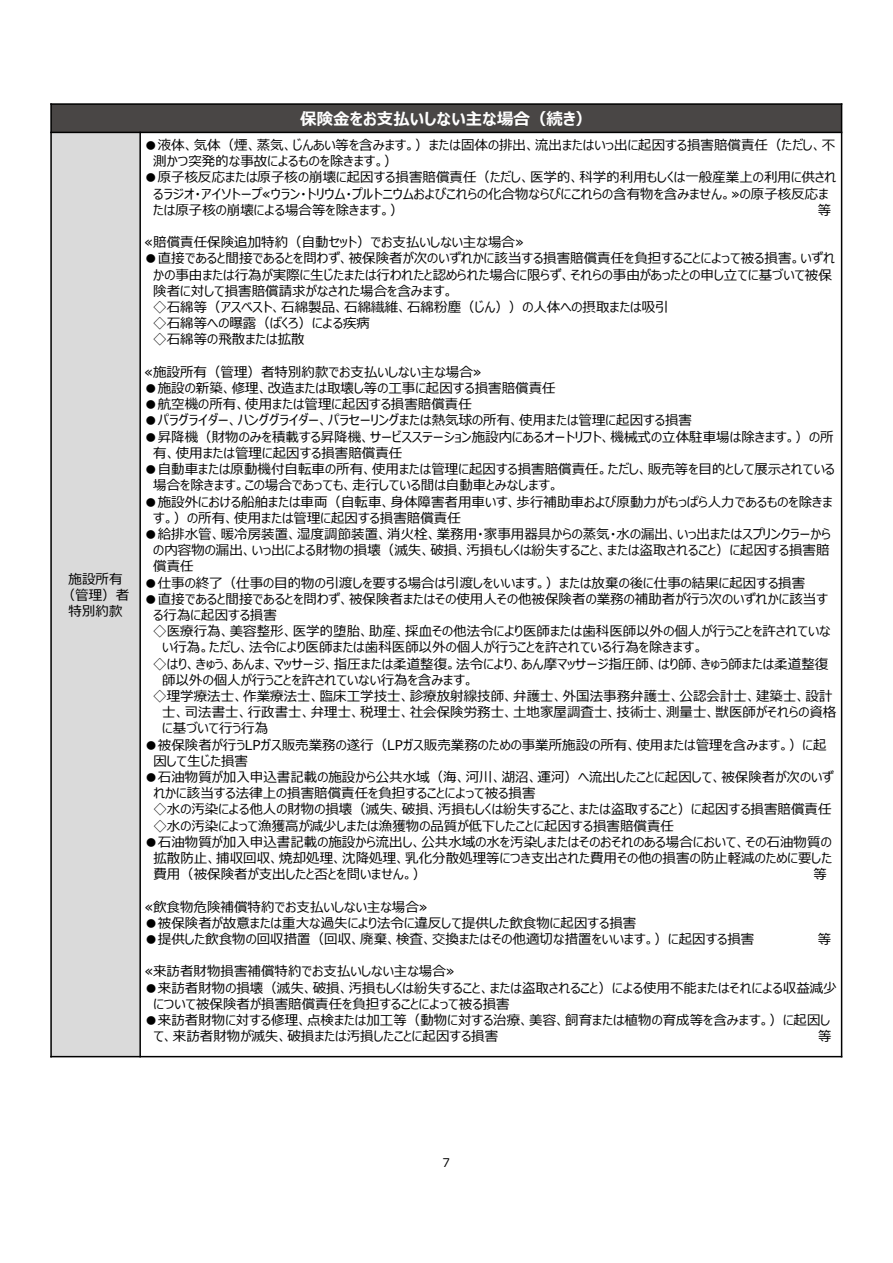
<style>
.page{position:relative;width:893px;height:1263px;background:#fff}
.page>*{position:absolute;margin:0;border:0;box-sizing:border-box;transform-origin:0 0}
.t1{font:700 16.5px "Meiryo UI";color:#fff}
.t2{font:13.5px/16.2px "Meiryo UI";color:#000}
.t3{font:12px "Meiryo UI";color:#000}
</style>
<div class="page">
<div style="left:51px;top:104px;width:791px;height:28px;background:#494645"></div>
<div style="left:51px;top:132px;width:89px;height:925px;background:#dadada"></div>
<hr style="left:139px;top:132px;width:2px;height:925px;background:#000">
<hr style="left:50px;top:132px;width:792px;height:1px;background:#000">
<hr style="left:50px;top:103px;width:2px;height:954px;background:#000">
<hr style="left:841px;top:103px;width:1px;height:954px;background:#000">
<hr style="left:50px;top:103px;width:792px;height:2px;background:#000">
<hr style="left:50px;top:1056px;width:792px;height:1px;background:#000">
<p class="t2" style="left:62px;top:571px;width:69px;text-align:center">施設所有（管理）者特別約款</p>
<p class="t1" style="left:300px;top:107px;width:293px">保険⾦をお⽀払いしない主な場合（続き(</p>
<p class="t2" style="left:153px;top:138px;width:683px;text-indent:-9px">●液体、気体（煙、蒸気、じんあい等を含みます。）または固体の排出、流出またはいっ出に起因する損害賠償責任（ただし、不測かつ突発的な事故によるものを除きます。(</p>
<p class="t2" style="left:144px;top:170px;width:694px">●原⼦核反応または原⼦核の崩壊に起因する損害賠償責任（ただし、医学的、科学的利⽤もしくは⼀般産業上の利⽤に供され</p>
<p class="t2" style="left:153px;top:186px;width:677px">るラジオ・アイソトープ≪ウラン・トリウム・プルトニウムおよびこれらの化合物ならびにこれらの含有物を含みません。≫の原⼦核反応ま</p>
<p class="t2" style="left:818px;top:203px;width:15px">等</p>
<p class="t2" style="left:153px;top:203px;width:252px">たは原⼦核の崩壊による場合等を除きます。）</p>
<p class="t2" style="left:144px;top:235px;width:381px">≪賠償責任保険追加特約（⾃動セット）でお⽀払いしない主な場合≪</p>
<p class="t2" style="left:153px;top:251px;width:683px;text-indent:-9px">●直接であると間接であるとを問わず、被保険者が次のいずれかに該当する損害賠償責任を負担することによって被る損害。いずれかの事由または⾏為が実際に⽣じたまたは⾏われたと認められた場合に限らず、それらの事由があったとの申し⽴てに基づいて被保険者に対して損害賠償請求がなされた場合を含みます。<br>◇⽯綿等（アスベスト、⽯綿製品、⽯綿繊維、⽯綿粉塵（じん））の⼈体への摂取または吸引<br>◇⽯綿等への曝露（ばくろ）による疾病<br>◇⽯綿等の⾶散または拡散</p>
<p class="t2" style="left:144px;top:365px;width:339px">≪施設所有（管理）者特別約款でお⽀払いしない主な場合≪</p>
<p class="t2" style="left:144px;top:381px;width:413px">●施設の新築、修理、改造または取壊し等の⼯事に起因する損害賠償責任</p>
<p class="t2" style="left:144px;top:397px;width:329px">●航空機の所有、使⽤または管理に起因する損害賠償責任</p>
<p class="t2" style="left:144px;top:413px;width:549px">●パラグライダー、ハンググライダー、パラセーリングまたは熱気球の所有、使⽤または管理に起因する損害</p>
<p class="t2" style="left:153px;top:429px;width:682px;text-indent:-9px">●昇降機（財物のみを積載する昇降機、サービスステーション施設内にあるオートリフト、機械式の⽴体駐⾞場は除きます。）の所有、使⽤または管理に起因する損害賠償責任</p>
<p class="t2" style="left:153px;top:462px;width:683px;text-indent:-9px">●⾃動⾞または原動機付⾃転⾞の所有、使⽤または管理に起因する損害賠償責任。ただし、販売等を⽬的として展⽰されている場合を除きます。この場合であっても、⾛⾏している間は⾃動⾞とみなします。</p>
<p class="t2" style="left:153px;top:494px;width:681px;text-indent:-9px">●施設外における船舶または⾞両（⾃転⾞、⾝体障害者⽤⾞いす、歩⾏補助⾞および原動⼒がもっぱら⼈⼒であるものを除きます。）の所有、使⽤または管理に起因する損害賠償責任</p>
<p class="t2" style="left:153px;top:527px;width:679px;text-align:justify;text-indent:-9px">●給排⽔管、暖冷房装置、湿度調節装置、消⽕栓、業務⽤・家事⽤器具からの蒸気・⽔の漏出、いっ出またはスプリンクラーからの内容物の漏出、いっ出による財物の損壊（滅失、破損、汚損もしくは紛失すること、または盗取されること）に起因する損害賠償責任</p>
<p class="t2" style="left:144px;top:575px;width:662px">●仕事の終了（仕事の⽬的物の引渡しを要する場合は引渡しをいいます。）または放棄の後に仕事の結果に起因する損害</p>
<p class="t2" style="left:144px;top:591px;width:685px">●直接であると間接であるとを問わず、被保険者またはその使⽤⼈その他被保険者の業務の補助者が⾏う次のいずれかに該当す</p>
<p class="t2" style="left:153px;top:608px;width:125px">る⾏為に起因する損害</p>
<p class="t2" style="left:153px;top:624px;width:679px">◇医療⾏為、美容整形、医学的堕胎、助産、採⾎その他法令により医師または⻭科医師以外の個⼈が⾏うことを許されていな</p>
<p class="t2" style="left:162px;top:640px;width:542px">い⾏為。ただし、法令により医師または⻭科医師以外の個⼈が⾏うことを許されている⾏為を除きます。</p>
<p class="t2" style="left:153px;top:656px;width:676px">◇はり、きゅう、あんま、マッサージ、指圧または柔道整復。法令により、あん摩マッサージ指圧師、はり師、きゅう師または柔道整復</p>
<p class="t2" style="left:162px;top:672px;width:313px">師以外の個⼈が⾏うことを許されていない⾏為を含みます。</p>
<p class="t2" style="left:153px;top:689px;width:681px">◇理学療法⼠、作業療法⼠、臨床⼯学技⼠、診療放射線技師、弁護⼠、外国法事務弁護⼠、公認会計⼠、建築⼠、設計</p>
<p class="t2" style="left:162px;top:705px;width:676px">⼠、司法書⼠、⾏政書⼠、弁理⼠、税理⼠、社会保険労務⼠、⼟地家屋調査⼠、技術⼠、測量⼠、獣医師がそれらの資格</p>
<p class="t2" style="left:162px;top:721px;width:107px">に基づいて⾏う⾏為</p>
<p class="t2" style="left:153px;top:737px;width:675px;text-indent:-9px">●被保険者が⾏うLPガス販売業務の遂⾏（LPガス販売業務のための事業所施設の所有、使⽤または管理を含みます。）に起因して⽣じた損害</p>
<p class="t2" style="left:153px;top:770px;width:682px;text-indent:-9px">●⽯油物質が加⼊申込書記載の施設から公共⽔域（海、河川、湖沼、運河）へ流出したことに起因して、被保険者が次のいずれかに該当する法律上の損害賠償責任を負担することによって被る損害<br>◇⽔の汚染による他⼈の財物の損壊（滅失、破損、汚損もしくは紛失すること、または盗取すること）に起因する損害賠償責任◇⽔の汚染によって漁獲⾼が減少しまたは漁獲物の品質が低下したことに起因する損害賠償責任</p>
<p class="t2" style="left:144px;top:834px;width:689px">●⽯油物質が加⼊申込書記載の施設から流出し、公共⽔域の⽔を汚染しまたはそのおそれのある場合において、その⽯油物質の</p>
<p class="t2" style="left:153px;top:851px;width:680px">拡散防⽌、捕収回収、焼却処理、沈降処理、乳化分散処理等につき⽀出された費⽤その他の損害の防⽌軽減のために要した</p>
<p class="t2" style="left:814px;top:867px;width:15px">等</p>
<p class="t2" style="left:153px;top:867px;width:274px">費⽤（被保険者が⽀出したと否とを問いません。）</p>
<p class="t2" style="left:144px;top:899px;width:285px">≪飲⾷物危険補償特約でお⽀払いしない主な場合≪</p>
<p class="t2" style="left:144px;top:915px;width:494px">●被保険者が故意または重⼤な過失により法令に違反して提供した飲⾷物に起因する損害</p>
<p class="t2" style="left:144px;top:932px;width:612px">●提供した飲⾷物の回収措置（回収、廃棄、検査、交換またはその他適切な措置をいいます。）に起因する損害</p>
<p class="t2" style="left:144px;top:964px;width:312px">≪来訪者財物損害補償特約でお⽀払いしない主な場合≪</p>
<p class="t2" style="left:153px;top:980px;width:685px;text-indent:-9px">●来訪者財物の損壊（滅失、破損、汚損もしくは紛失すること、または盗取されること）による使⽤不能またはそれによる収益減少について被保険者が損害賠償責任を負担することによって被る損害</p>
<p class="t2" style="left:144px;top:1013px;width:689px;text-align:right">●来訪者財物に対する修理、点検または加⼯等（動物に対する治療、美容、飼育または植物の育成等を含みます。）に起因し等</p>
<p class="t2" style="left:818px;top:932px;width:15px">等</p>
<p class="t2" style="left:153px;top:1029px;width:346px">て、来訪者財物が滅失、破損または汚損したことに起因する損害</p>
<p class="t3" style="left:443px;top:1154px;width:9px">7</p>
</div>
